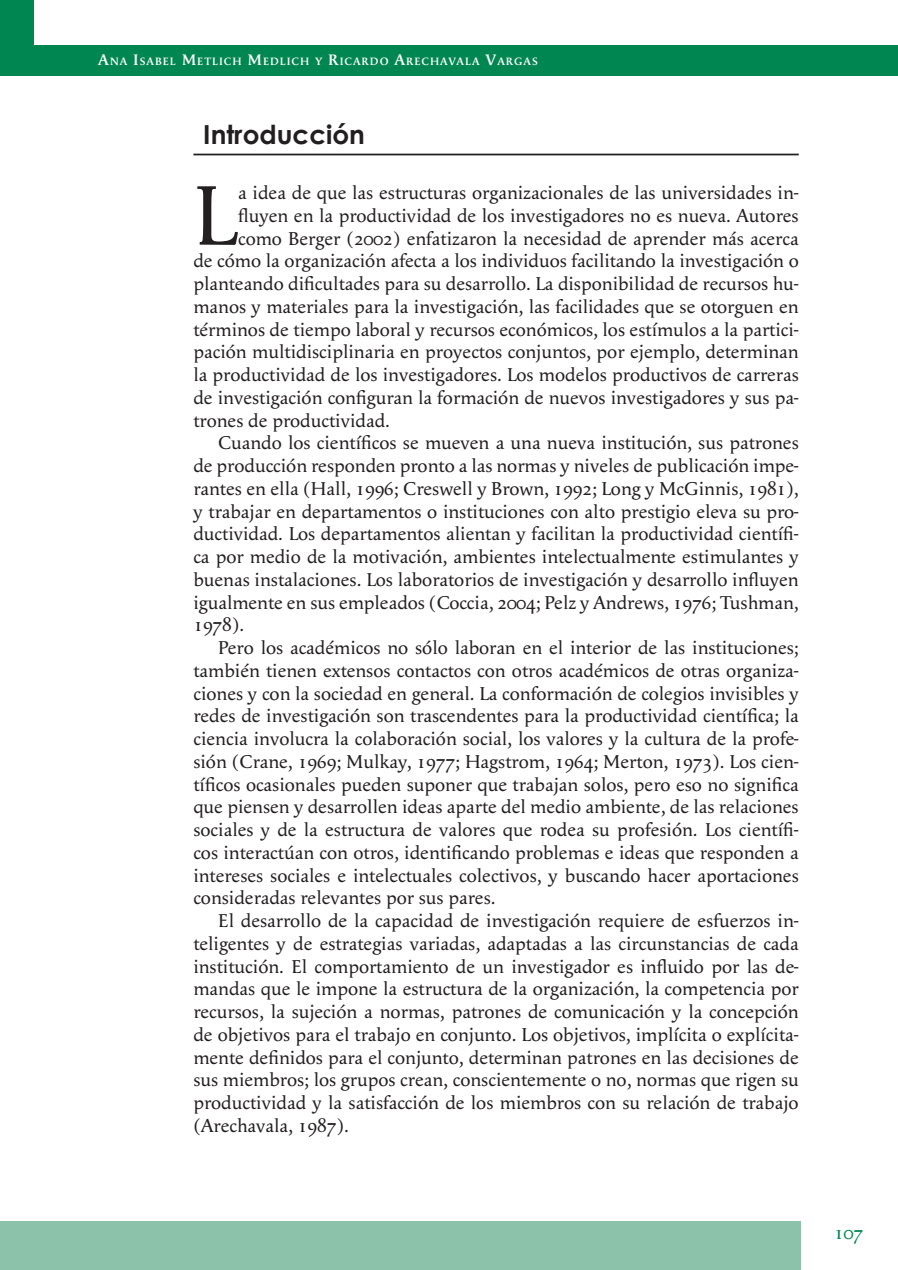
<style>
.page{position:relative;width:898px;height:1270px;background:#fff}
.page>*{position:absolute;margin:0;border:0;box-sizing:border-box;transform-origin:0 0}
.SIN_SANGRIA{font:87.5px "Apolline";color:#231f20}
.TITULO-IZQ{font:700 26.25px "Century Gothic";color:#231f20}
.SIN_SANGRIA-2{font:19.25px/22.8px "Apolline";color:#231f20;text-align:justify}
.t1{font:19.25px "Apolline";color:#008751}
.AUTOR-ENCABEZADO{font:600 11.03px "Apolline";letter-spacing:.085em;color:#fff}
.s1{font-size:15.75px}
</style>
<div class="page">
<div style="left:0;top:0;width:33px;height:75px;background:#008751"></div>
<hr style="left:193px;top:154px;width:606px;height:1px;background:#231f20">
<div style="left:0;top:1222px;width:801px;height:48px;background:#8dc2aa"></div>
<div style="left:33px;top:45px;width:865px;height:30px;background:#008751"></div>
<p class="AUTOR-ENCABEZADO" style="left:98px;top:55px;width:441px"><span class="s1">A</span>NA <span class="s1">I</span>SABEL <span class="s1">M</span>ETLICH <span class="s1">M</span>EDLICH Y <span class="s1">R</span>ICARDO <span class="s1">A</span>RECHAVALA <span class="s1">V</span>ARGAS</p>
<p class="TITULO-IZQ" style="left:203px;top:118px;width:163px">Introducción</p>
<p class="SIN_SANGRIA" style="left:193px;top:164px;width:46px">L</p>
<p class="SIN_SANGRIA-2" style="left:238px;top:181px;width:562px">a idea de que las estructuras organizacionales de las universidades in-</p>
<p class="SIN_SANGRIA-2" style="left:238px;top:204px;width:562px">fluyen en la productividad de los investigadores no es nueva. Autores</p>
<p class="SIN_SANGRIA-2" style="left:238px;top:227px;width:562px">como Berger (2002) enfatizaron la necesidad de aprender más acerca</p>
<p class="SIN_SANGRIA-2" style="left:193px;top:250px;width:607px">de cómo la organización afecta a los individuos facilitando la investigación o</p>
<p class="SIN_SANGRIA-2" style="left:193px;top:272px;width:607px">planteando dificultades para su desarrollo. La disponibilidad de recursos hu-</p>
<p class="SIN_SANGRIA-2" style="left:193px;top:295px;width:607px">manos y materiales para la investigación, las facilidades que se otorguen en</p>
<p class="SIN_SANGRIA-2" style="left:193px;top:318px;width:607px">términos de tiempo laboral y recursos económicos, los estímulos a la partici-</p>
<p class="SIN_SANGRIA-2" style="left:193px;top:341px;width:607px">pación multidisciplinaria en proyectos conjuntos, por ejemplo, determinan</p>
<p class="SIN_SANGRIA-2" style="left:193px;top:363px;width:607px">la productividad de los investigadores. Los modelos productivos de carreras</p>
<p class="SIN_SANGRIA-2" style="left:193px;top:386px;width:607px">de investigación configuran la formación de nuevos investigadores y sus pa-</p>
<p class="SIN_SANGRIA-2" style="left:193px;top:409px;width:198px">trones de productividad.</p>
<p class="SIN_SANGRIA-2" style="left:193px;top:432px;width:607px;text-indent:25px">Cuando los científicos se mueven a una nueva institución, sus patrones de producción responden pronto a las normas y niveles de publicación impe&shy;rantes en ella (Hall, 1996; Creswell y Brown, 1992; Long y McGinnis, 1981), y trabajar en departamentos o instituciones con alto prestigio eleva su pro&shy;ductividad. Los departamentos alientan y facilitan la productividad científi&shy;ca por medio de la motivación, ambientes intelectualmente estimulantes y buenas instalaciones. Los laboratorios de investigación y desarrollo influyen igualmente en sus empleados (Coccia, 2004; Pelz y Andrews, 1976; Tushman, 1978).</p>
<p class="SIN_SANGRIA-2" style="left:193px;top:636px;width:607px;text-indent:25px">Pero los académicos no sólo laboran en el interior de las instituciones; también tienen extensos contactos con otros académicos de otras organiza&shy;ciones y con la sociedad en general. La conformación de colegios invisibles y redes de investigación son trascendentes para la productividad científica; la ciencia involucra la colaboración social, los valores y la cultura de la profe&shy;sión (Crane, 1969; Mulkay, 1977; Hagstrom, 1964; Merton, 1973). Los cien&shy;tíficos ocasionales pueden suponer que trabajan solos, pero eso no significa que piensen y desarrollen ideas aparte del medio ambiente, de las relaciones sociales y de la estructura de valores que rodea su profesión. Los científi&shy;cos interactúan con otros, identificando problemas e ideas que responden a intereses sociales e intelectuales colectivos, y buscando hacer aportaciones consideradas relevantes por sus pares.</p>
<p class="SIN_SANGRIA-2" style="left:193px;top:909px;width:607px;text-indent:25px">El desarrollo de la capacidad de investigación requiere de esfuerzos in&shy;teligentes y de estrategias variadas, adaptadas a las circunstancias de cada institución. El comportamiento de un investigador es influido por las de&shy;mandas que le impone la estructura de la organización, la competencia por recursos, la sujeción a normas, patrones de comunicación y la concepción de objetivos para el trabajo en conjunto. Los objetivos, implícita o explícita&shy;mente definidos para el conjunto, determinan patrones en las decisiones de sus miembros; los grupos crean, conscientemente o no, normas que rigen su productividad y la satisfacción de los miembros con su relación de trabajo (Arechavala, 1987).</p>
<p class="t1" style="left:834px;top:1221px;width:30px">107</p>
</div>
